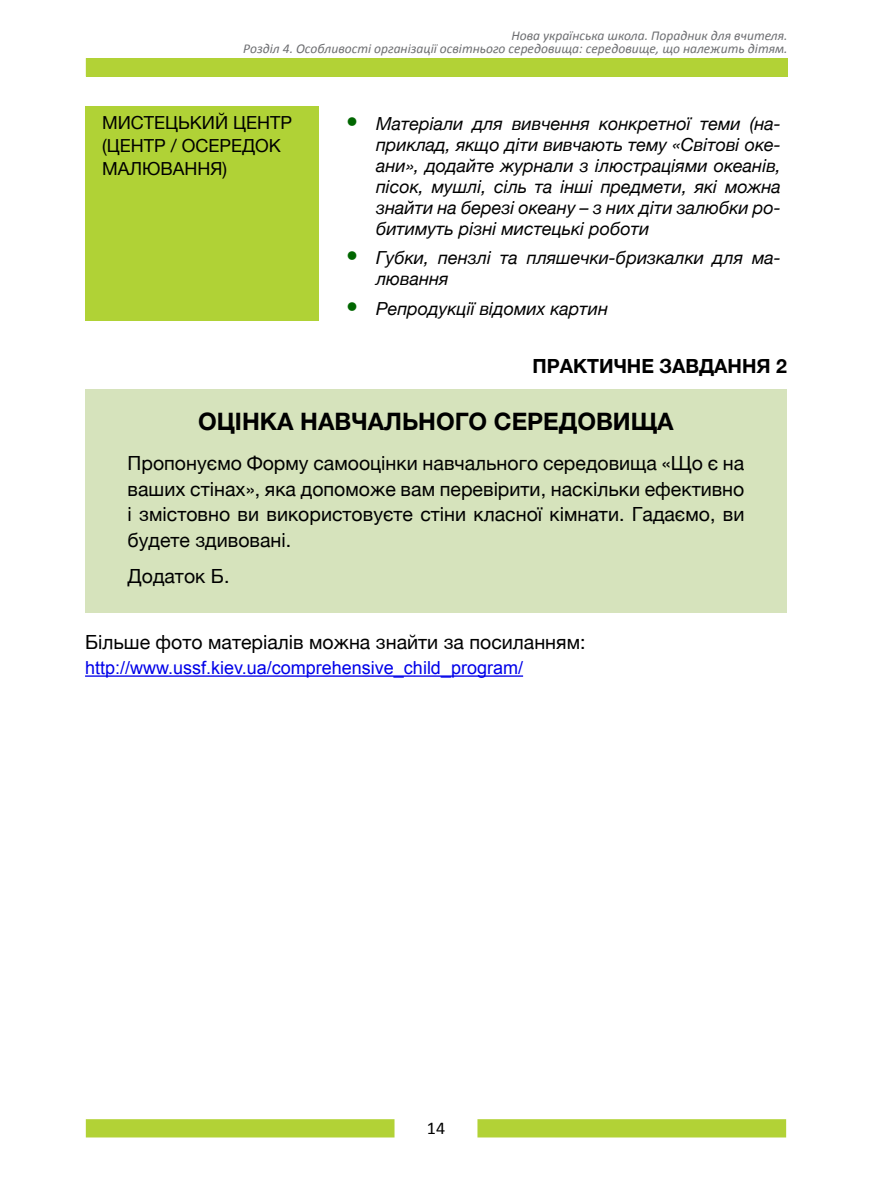
<style>
.page{position:relative;width:872px;height:1191px;background:#fff}
.page>*{position:absolute;margin:0;border:0;box-sizing:border-box;transform-origin:0 0}
.t1{font:700 24px "Helvetica Neue";color:#000}
.t2{font:19.5px/25.5px "Helvetica Neue";color:#000;text-align:justify}
.t3{font:700 19.5px "Helvetica Neue";color:#000}
.t4{font:italic 18px/21px "Helvetica Neue";color:#000;text-align:justify}
.t5{font:18px "Arial";color:#0000e9}
.t6{font:18px "Helvetica Neue";color:#000}
.t7{font:18px "Calibri";color:#000}
.t8{font:italic 13.5px/13.5px "Calibri";color:#6d6e71;text-align:right}
.s1{font-size:24px;color:#060}
</style>
<div class="page">
<div style="left:86px;top:58px;width:701px;height:18px;background:#b2d236"></div>
<div style="left:86px;top:1119px;width:308px;height:18px;background:#b2d236"></div>
<div style="left:477px;top:1119px;width:309px;height:18px;background:#b2d236"></div>
<hr style="left:85px;top:675px;width:438px;height:2px;background:#0000e9">
<div style="left:85px;top:106px;width:234px;height:215px;background:#b0d236"></div>
<div style="left:85px;top:389px;width:702px;height:223px;background:#d6e3bc"></div>
<p class="t8" style="left:243px;top:28px;width:546px">Нова українська школа. Порадник для вчителя.<br>Розділ 4. Особливості організації освітнього середовища: середовище, що належить дітям.</p>
<p class="t6" style="left:102px;top:108px;width:29px">Мистецьки</p>
<p class="t6" style="left:215px;top:108px;width:31px">й центр</p>
<p class="t6" style="left:102px;top:130px;width:18px">(центр</p>
<p class="t6" style="left:171px;top:130px;width:25px">/ осередок</p>
<p class="t6" style="left:102px;top:153px;width:14px">мал</p>
<p class="t6" style="left:142px;top:153px;width:32px">ювання</p>
<p class="t6" style="left:222px;top:153px;width:6px">)</p>
<p class="t4" style="left:376px;top:112px;width:406px;text-indent:-30px"><span class="s1">•</span> Матеріали для вивчення конкретної теми (на&shy;приклад, якщо діти вивчають тему «Світові оке&shy;ани», додайте журнали з ілюстраціями океанів, пісок, мушлі, сіль та інші предмети, які можна знайти на березі океану – з них діти залюбки ро&shy;битимуть різні мистецькі роботи</p>
<p class="t4" style="left:376px;top:246px;width:406px;text-indent:-30px"><span class="s1">•</span> Губки, пензлі та пляшечки-бризкалки для ма&shy;лювання</p>
<p class="t4" style="left:346px;top:297px;width:263px"><span class="s1">•</span> Репродукції відомих картин</p>
<p class="t3" style="left:532px;top:348px;width:69px">Практичне</p>
<p class="t3" style="left:659px;top:348px;width:15px">завдання</p>
<p class="t3" style="left:776px;top:348px;width:12px">2</p>
<h1 class="t1" style="left:198px;top:399px;width:477px">ОЦІНКА НАВЧАЛЬНОГО СЕРЕДОВИЩА</h1>
<p class="t2" style="left:128px;top:449px;width:618px">Пропонуємо Форму самооцінки навчального середовища «Що є на ваших стінах», яка допоможе вам перевірити, наскільки ефективно і змістовно ви використовуєте стіни класної кімнати. Гадаємо, ви будете здивовані.</p>
<p class="t2" style="left:128px;top:562px;width:103px">Додаток Б.</p>
<p class="t2" style="left:85px;top:628px;width:502px">Більше фото матеріалів можна знайти за посиланням:</p>
<p class="t5" style="left:85px;top:656px;width:439px">http://www.ussf.kiev.ua/comprehensive_child_program/</p>
<p class="t7" style="left:427px;top:1117px;width:20px">14</p>
</div>
